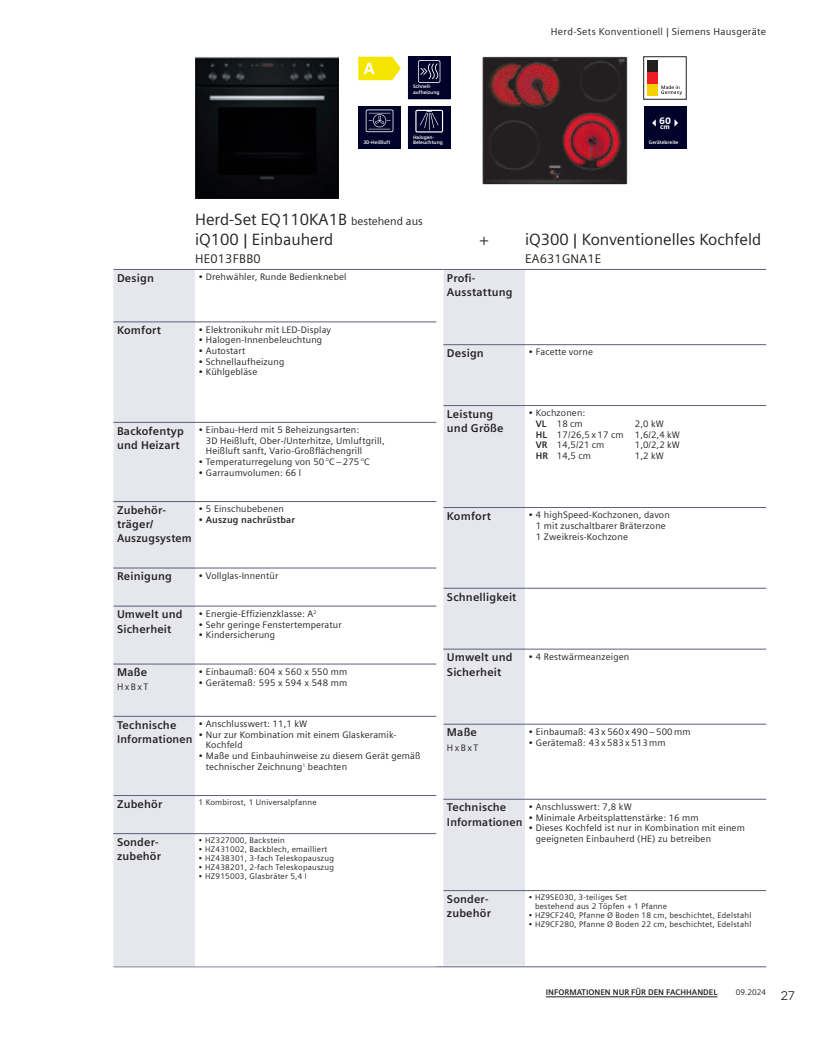
<style>
.page{position:relative;width:823px;height:1053px;background:#fff}
.page>*{position:absolute;margin:0;border:0;box-sizing:border-box;transform-origin:0 0}
.t1{font:16.25px/19.5px "Siemens Sans OT";color:#231f20}
.t2{font:12.5px "Siemens Sans OT";letter-spacing:.015em;color:#231f20}
.t3{font:12.5px "Siemens Progress";color:#231f20}
.t4{font:700 11.25px/14.1px "Siemens Sans OT";letter-spacing:.015em;color:#231f20}
.t5{font:10px "Siemens Sans OT";letter-spacing:.03em;color:#231f20}
.t6{font:9.38px/10.6px "Siemens Sans OT";letter-spacing:.015em;color:#231f20}
.t7{font:9.38px/10.6px "Siemens Sans";letter-spacing:.015em;color:#231f20}
.t8{font:700 9.38px "Siemens Sans OT";letter-spacing:.015em;color:#231f20}
.t9{font:900 9.38px "Siemens Sans";color:#fff}
.t10{font:8.12px/8.9px "Siemens Sans OT";letter-spacing:.025em;color:#231f20}
.t11{font:8.12px "Siemens Sans";letter-spacing:.025em;color:#231f20}
.t12{font:700 8.12px "Siemens Sans";color:#231f20}
.t13{font:900 6.88px "Siemens Sans";color:#fff}
.t14{font:700 5px/5.6px "Siemens Sans";color:#fff}
.s1{font-size:11.25px}
.s2{font-weight:400}
.s3{font-weight:700}
</style>
<div class="page">
<hr style="left:113px;top:966px;width:652px;height:1px;background:#5e5e79">
<hr style="left:545px;top:996px;width:172px;height:1px;background:#231f20">
<div style="left:443px;top:270px;width:81px;height:695px;background:#e5e7ec"></div>
<svg style="left:524px;top:270px;width:241px;height:695px"></svg>
<hr style="left:443px;top:344px;width:322px;height:1px;background:#5e5e79">
<hr style="left:443px;top:405px;width:322px;height:1px;background:#5e5e79">
<hr style="left:443px;top:507px;width:322px;height:1px;background:#5e5e79">
<hr style="left:443px;top:588px;width:322px;height:1px;background:#5e5e79">
<hr style="left:443px;top:649px;width:322px;height:1px;background:#5e5e79">
<hr style="left:443px;top:724px;width:322px;height:1px;background:#5e5e79">
<hr style="left:443px;top:799px;width:322px;height:1px;background:#5e5e79">
<hr style="left:443px;top:890px;width:322px;height:1px;background:#5e5e79">
<div style="left:113px;top:270px;width:82px;height:696px;background:#e5e7ec"></div>
<svg style="left:195px;top:322px;width:241px;height:513px"></svg>
<hr style="left:113px;top:321px;width:323px;height:1px;background:#5e5e79">
<hr style="left:113px;top:422px;width:323px;height:1px;background:#5e5e79">
<hr style="left:113px;top:501px;width:323px;height:1px;background:#5e5e79">
<hr style="left:113px;top:567px;width:323px;height:1px;background:#5e5e79">
<hr style="left:113px;top:606px;width:323px;height:1px;background:#5e5e79">
<hr style="left:113px;top:663px;width:323px;height:1px;background:#5e5e79">
<hr style="left:113px;top:716px;width:323px;height:1px;background:#5e5e79">
<hr style="left:113px;top:795px;width:323px;height:1px;background:#5e5e79">
<hr style="left:113px;top:833px;width:323px;height:1px;background:#5e5e79">
<img style="left:195px;top:57px;width:143px;height:141px">
<div style="left:358px;top:106px;width:42px;height:43px;background:#00022a"></div>
<svg style="left:365px;top:109px;width:28px;height:23px"></svg>
<svg style="left:407px;top:57px;width:43px;height:42px;background:#17193d"></svg>
<svg style="left:407px;top:106px;width:43px;height:43px;background:#1b1d41"></svg>
<img style="left:482px;top:57px;width:145px;height:127px">
<div style="left:643px;top:106px;width:43px;height:43px;background:#00022a"></div>
<svg style="left:674px;top:119px;width:3px;height:8px"></svg>
<svg style="left:652px;top:120px;width:3px;height:6px"></svg>
<hr style="left:113px;top:269px;width:330px;height:1px;background:#5e5e79">
<hr style="left:443px;top:269px;width:322px;height:1px;background:#5e5e79">
<svg style="left:358px;top:57px;width:42px;height:23px"></svg>
<svg style="left:661px;top:85px;width:20px;height:10px"></svg>
<div style="left:647px;top:72px;width:10px;height:12px;background:#ee1d23"></div>
<div style="left:647px;top:60px;width:10px;height:12px;background:#231f20"></div>
<div style="left:647px;top:84px;width:10px;height:11px;background:#f4cf02"></div>
<p class="t14" style="left:363px;top:139px;width:29px">3D-Heißluft</p>
<p class="t14" style="left:413px;top:84px;width:28px">Schnell&shy;aufheizung</p>
<p class="t14" style="left:413px;top:135px;width:31px;line-height:5px">Halogen-<br>Beleuchtung</p>
<p class="t5" style="left:550px;top:28px;width:217px">Herd-Sets Konventionell | Siemens Hausgeräte</p>
<p class="t9" style="left:658px;top:115px;width:13px">60</p>
<p class="t13" style="left:659px;top:122px;width:11px">cm</p>
<p class="t14" style="left:648px;top:139px;width:31px">Gerätebreite</p>
<h1 class="t1" style="left:195px;top:211px;width:229px">Herd-Set EQ110KA1B <span class="s1">bestehend aus </span>iQ100 | Einbauherd</h1>
<h2 class="t2" style="left:195px;top:253px;width:67px">HE013FBB0</h2>
<p class="t4" style="left:117px;top:272px;width:38px">Design</p>
<p class="t6" style="left:198px;top:272px;width:149px">• Drehwähler, Runde Bedienknebel</p>
<p class="t4" style="left:117px;top:324px;width:46px">Komfort</p>
<p class="t6" style="left:198px;top:325px;width:134px">• Elektronikuhr mit LED-Display</p>
<p class="t6" style="left:198px;top:335px;width:125px">• Halogen-Innenbeleuchtung</p>
<p class="t6" style="left:198px;top:346px;width:48px">• Autostart</p>
<p class="t6" style="left:198px;top:357px;width:87px">• Schnellaufheizung</p>
<p class="t6" style="left:198px;top:367px;width:60px">• Kühlgebläse</p>
<p class="t4" style="left:117px;top:424px;width:68px">Backofentyp und Heizart</p>
<p class="t6" style="left:206px;top:425px;width:180px;text-indent:-7px">• Einbau-Herd mit 5 Beheizungsarten:<br>3D Heißluft, Ober-/Unterhitze, Umluftgrill,<br>Heißluft sanft, Vario-Großflächengrill</p>
<p class="t6" style="left:198px;top:457px;width:172px">• Temperaturregelung von 50 °C – 275 °C</p>
<p class="t6" style="left:198px;top:468px;width:104px">• Garraumvolumen: 66 l</p>
<p class="t4" style="left:117px;top:504px;width:76px">Zubehör&shy;träger/<br>Auszugsystem</p>
<p class="t6" style="left:198px;top:504px;width:87px">• 5 Einschubebenen</p>
<p class="t8" style="left:198px;top:516px;width:98px"><span class="s2">•</span> Auszug nachrüstbar</p>
<p class="t4" style="left:117px;top:570px;width:56px">Reinigung</p>
<p class="t6" style="left:198px;top:571px;width:81px">• Vollglas-Innentür</p>
<p class="t4" style="left:117px;top:608px;width:67px">Umwelt und<br>Sicherheit</p>
<p class="t6" style="left:198px;top:609px;width:119px">• Energie-Effizienzklasse: A<sup>2</sup></p>
<p class="t6" style="left:198px;top:619px;width:144px">• Sehr geringe Fenstertemperatur</p>
<p class="t6" style="left:198px;top:630px;width:78px">• Kindersicherung</p>
<p class="t4" style="left:117px;top:666px;width:31px">Maße</p>
<p class="t6" style="left:117px;top:682px;width:33px">H x B x T</p>
<p class="t6" style="left:198px;top:667px;width:150px">• Einbaumaß: 604 x 560 x 550 mm</p>
<p class="t6" style="left:198px;top:677px;width:150px">• Gerätemaß: 595 x 594 x 548 mm</p>
<p class="t4" style="left:117px;top:718px;width:77px">Technische<br>Infor mationen</p>
<p class="t6" style="left:198px;top:719px;width:110px">• Anschlusswert: 11,1 kW</p>
<p class="t7" style="left:206px;top:729px;width:192px;text-indent:-7px">• Nur zur Kombination mit einem Glaskeramik-<br>Kochfeld</p>
<p class="t6" style="left:206px;top:751px;width:216px;text-indent:-7px">• Maße und Einbauhinweise zu diesem Gerät gemäß technischer Zeichnung<sup>1</sup> beachten</p>
<p class="t4" style="left:117px;top:797px;width:47px">Zubehör</p>
<p class="t10" style="left:198px;top:798px;width:119px">1 Kombirost, 1 Universalpfanne</p>
<p class="t4" style="left:117px;top:836px;width:45px">Sonder&shy;zubehör</p>
<p class="t10" style="left:198px;top:836px;width:88px">• HZ327000, Backstein</p>
<p class="t10" style="left:198px;top:845px;width:130px">• HZ431002, Backblech, emailliert</p>
<p class="t10" style="left:198px;top:854px;width:137px">• HZ438301, 3-fach Teleskopauszug</p>
<p class="t10" style="left:198px;top:863px;width:137px">• HZ438201, 2-fach Teleskopauszug</p>
<p class="t10" style="left:198px;top:872px;width:110px">• HZ915003, Glasbräter 5,4 l</p>
<h1 class="t1" style="left:479px;top:231px;width:11px">+</h1>
<h1 class="t1" style="left:524px;top:231px;width:237px">iQ300 | Konventionelles Kochfeld</h1>
<h2 class="t2" style="left:524px;top:253px;width:78px">EA631GNA1E</h2>
<p class="t4" style="left:446px;top:272px;width:67px">Profi-<br>Ausstattung</p>
<p class="t4" style="left:446px;top:347px;width:38px">Design</p>
<p class="t6" style="left:528px;top:347px;width:66px">• Facette vorne</p>
<p class="t4" style="left:446px;top:408px;width:58px">Leistung und Größe</p>
<p class="t6" style="left:528px;top:408px;width:58px;text-align:center">• Kochzonen:<br><span class="s3">VL</span> 18 cm</p>
<p class="t6" style="left:535px;top:419px;width:145px;text-indent:99px">2,0 kW<br><span class="s3">HL</span> 17/26,5 x 17 cm 1,6/2,4 kW<br><span class="s3">VR</span> 14,5/21 cm</p>
<p class="t6" style="left:634px;top:440px;width:46px">1,0/2,2 kW</p>
<p class="t6" style="left:535px;top:451px;width:57px"><span class="s3">HR</span> 14,5 cm</p>
<p class="t6" style="left:634px;top:451px;width:30px">1,2 kW</p>
<p class="t4" style="left:446px;top:510px;width:46px">Komfort</p>
<p class="t6" style="left:535px;top:510px;width:135px;text-indent:-7px">• 4 highSpeed-Kochzonen, davon<br>1 mit zuschaltbarer Bräterzone<br>1 Zweikreis-Kochzone</p>
<p class="t4" style="left:446px;top:590px;width:71px">Schnelligkeit</p>
<p class="t4" style="left:446px;top:651px;width:67px">Umwelt und<br>Sicherheit</p>
<p class="t6" style="left:528px;top:652px;width:102px">• 4 Restwärmeanzeigen</p>
<p class="t4" style="left:446px;top:726px;width:31px">Maße</p>
<p class="t6" style="left:446px;top:742px;width:33px">H x B x T</p>
<p class="t6" style="left:528px;top:727px;width:163px">• Einbaumaß: 43 x 560 x 490 – 500 mm</p>
<p class="t6" style="left:528px;top:737px;width:139px">• Gerätemaß: 43 x 583 x 513 mm</p>
<p class="t4" style="left:446px;top:801px;width:77px">Technische<br>Infor mationen</p>
<p class="t6" style="left:528px;top:802px;width:105px">• Anschlusswert: 7,8 kW</p>
<p class="t6" style="left:528px;top:812px;width:171px">• Minimale Arbeitsplattenstärke: 16 mm</p>
<p class="t6" style="left:535px;top:823px;width:210px;text-indent:-7px">• Dieses Kochfeld ist nur in Kombination mit einem geeigneten Einbauherd (HE) zu betreiben</p>
<p class="t4" style="left:446px;top:892px;width:45px">Sonder&shy;zubehör</p>
<p class="t10" style="left:534px;top:893px;width:133px;text-indent:-7px">• HZ9SE030, 3-teiliges Set bestehend aus 2 Töpfen + 1 Pfanne</p>
<p class="t11" style="left:528px;top:912px;width:224px">• HZ9CF240, Pfanne Ø Boden 18 cm, beschichtet, Edelstahl</p>
<p class="t11" style="left:528px;top:920px;width:224px">• HZ9CF280, Pfanne Ø Boden 22 cm, beschichtet, Edelstahl</p>
<p class="t12" style="left:545px;top:989px;width:173px">INFORMATIONEN NUR FÜR DEN FACHHANDEL</p>
<p class="t11" style="left:735px;top:989px;width:32px">09.2024</p>
<h2 class="t3" style="left:780px;top:990px;width:15px">27</h2>
</div>
